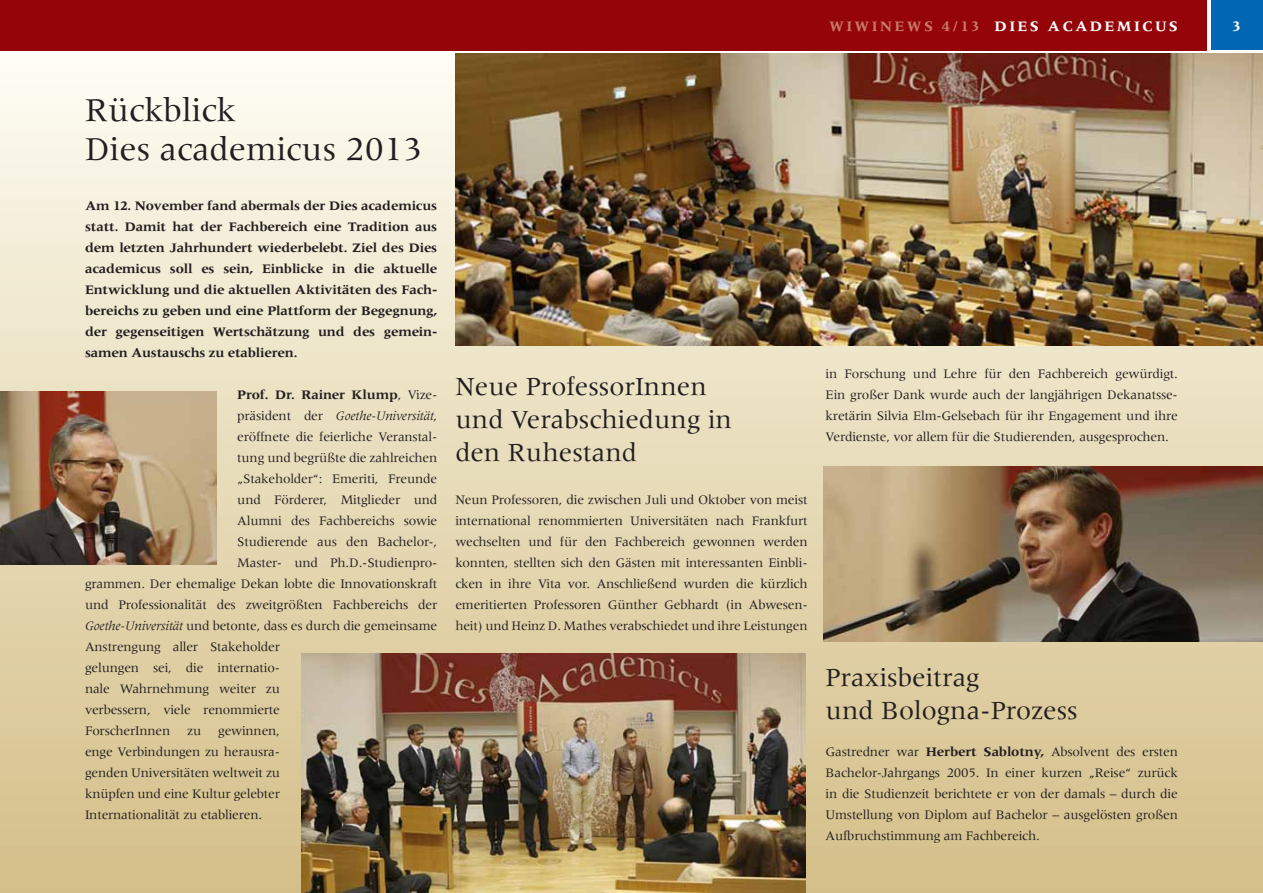
<style>
.page{position:relative;width:1263px;height:893px;background:#fff}
.page>*{position:absolute;margin:0;border:0;box-sizing:border-box;transform-origin:0 0}
.t1{font:34.5px/39px "Meridien";color:#231f20}
.t2{font:27px/33px "Meridien";color:#231f20}
.t3{font:700 15px "Meridien";letter-spacing:.15em;color:#c77962}
.t4{font:700 15px "Meridien";color:#fff}
.t5{font:13.5px/21px "Meridien";letter-spacing:-.015em;color:#231f20;text-align:justify}
.t6{font:700 13.5px/21px "Meridien";letter-spacing:-.015em;color:#231f20;text-align:justify}
.t7{font:italic 13.5px "Meridien";letter-spacing:-.015em;color:#231f20}
.s1{color:#fff}
.s2{font-weight:400}
.s3{font-style:normal}
.s4{font-style:italic}
.s5{font-weight:700}
</style>
<div class="page">
<div style="left:1211px;top:0;width:52px;height:50px;background:#0166b3"></div>
<div style="left:0;top:54px;width:1263px;height:839px;background:linear-gradient(to bottom,#fefcf2,#d3bd86)"></div>
<div style="left:0;top:0;width:1207px;height:50px;background:#940408"></div>
<img style="left:455px;top:53px;width:808px;height:292px">
<img style="left:0;top:392px;width:216px;height:173px">
<img style="left:824px;top:466px;width:439px;height:175px">
<img style="left:301px;top:653px;width:505px;height:240px">
<p class="t3" style="left:829px;top:18px;width:56px">WiWinews</p>
<p class="t3" style="left:942px;top:18px;width:78px">4/13 <span class="s1">Dies</span></p>
<p class="t4" style="left:1047px;top:18px;width:29px">Acade</p>
<p class="t4" style="left:1117px;top:18px;width:60px">micus</p>
<h1 class="t1" style="left:85px;top:90px;width:339px">Rückblick<br>Dies academicus 2013</h1>
<p class="t6" style="left:85px;top:195px;width:354px">Am 12. November fand abermals der Dies academicus statt. Damit hat der Fachbereich eine Tradition aus dem letzten Jahrhundert wiederbelebt. Ziel des Dies academicus soll es sein, Einblicke in die aktuelle Entwicklung und die aktuellen Aktivitäten des Fach&shy;bereichs zu geben und eine Plattform der Begegnung, der gegenseitigen Wertschätzung und des gemein&shy;samen Austauschs zu etablieren.</p>
<p class="t6" style="left:237px;top:384px;width:202px">Prof. Dr. Rainer Klump<span class="s2">, Vize-</span></p>
<p class="t7" style="left:237px;top:409px;width:202px"><span class="s3">präsident der</span> Goethe-Universität<span class="s3">,</span></p>
<p class="t5" style="left:237px;top:426px;width:202px">eröffnete die feierliche Veranstal-</p>
<p class="t5" style="left:237px;top:447px;width:202px">tung und begrüßte die zahlreichen</p>
<p class="t5" style="left:237px;top:468px;width:202px">„Stakeholder“: Emeriti, Freunde</p>
<p class="t5" style="left:237px;top:489px;width:202px">und Förderer, Mitglieder und</p>
<p class="t5" style="left:237px;top:510px;width:202px">Alumni des Fachbereichs sowie</p>
<p class="t5" style="left:237px;top:531px;width:202px">Studierende aus den Bachelor-,</p>
<p class="t5" style="left:237px;top:552px;width:202px">Master- und Ph.D.-Studienpro-</p>
<p class="t5" style="left:85px;top:573px;width:354px">grammen. Der ehemalige Dekan lobte die Innovationskraft</p>
<p class="t5" style="left:85px;top:594px;width:354px">und Professionalität des zweitgrößten Fachbereichs der</p>
<p class="t5" style="left:85px;top:615px;width:354px"><span class="s4">Goethe-Universität</span> und betonte, dass es durch die gemeinsame</p>
<p class="t5" style="left:85px;top:636px;width:196px">Anstrengung aller Stakeholder</p>
<p class="t5" style="left:85px;top:657px;width:196px">gelungen sei, die internatio-</p>
<p class="t5" style="left:85px;top:678px;width:196px">nale Wahrnehmung weiter zu</p>
<p class="t5" style="left:85px;top:699px;width:196px">verbessern, viele renommierte</p>
<p class="t5" style="left:85px;top:720px;width:196px">ForscherInnen zu gewinnen,</p>
<p class="t5" style="left:85px;top:741px;width:196px">enge Verbindungen zu herausra-</p>
<p class="t5" style="left:85px;top:762px;width:196px">genden Universitäten weltweit zu</p>
<p class="t5" style="left:85px;top:783px;width:196px">knüpfen und eine Kultur gelebter</p>
<p class="t5" style="left:85px;top:804px;width:179px">Internationalität zu etablieren.</p>
<h2 class="t2" style="left:455px;top:370px;width:278px">Neue ProfessorInnen und Verabschiedung in den Ruhestand</h2>
<p class="t5" style="left:455px;top:489px;width:354px">Neun Professoren, die zwischen Juli und Oktober von meist international renommierten Universitäten nach Frankfurt wechselten und für den Fachbereich gewonnen werden konnten, stellten sich den Gästen mit interessanten Einbli&shy;cken in ihre Vita vor. Anschließend wurden die kürzlich emeritierten Professoren Günther Gebhardt (in Abwesen&shy;heit) und Heinz D. Mathes verabschiedet und ihre Leistungen</p>
<p class="t5" style="left:826px;top:363px;width:354px">in Forschung und Lehre für den Fachbereich gewürdigt.<br>Ein großer Dank wurde auch der langjährigen Dekanatsse&shy;kretärin Silvia Elm-Gelsebach für ihr Engagement und ihre Verdienste, vor allem für die Studierenden, ausgesprochen.</p>
<h2 class="t2" style="left:826px;top:660px;width:254px">Praxisbeitrag<br>und Bologna-Prozess</h2>
<p class="t5" style="left:826px;top:741px;width:354px">Gastredner war <span class="s5">Herbert Sablotny,</span> Absolvent des ersten Bachelor-Jahrgangs 2005. In einer kurzen „Reise“ zurück in die Studienzeit berichtete er von der damals – durch die Umstellung von Diplom auf Bachelor – ausgelösten großen Aufbruchstimmung am Fachbereich.</p>
<p class="t4" style="left:1232px;top:18px;width:10px">3</p>
</div>
